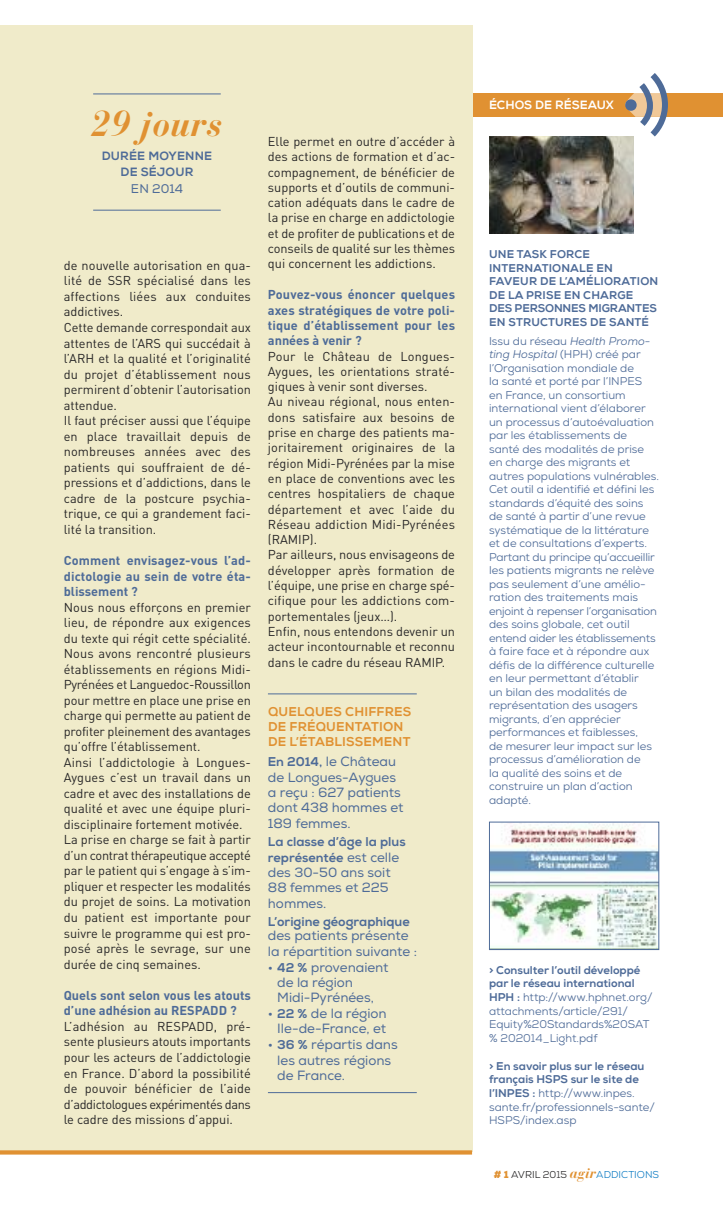
<style>
.page{position:relative;width:723px;height:1212px;background:#fff}
.page>*{position:absolute;margin:0;border:0;box-sizing:border-box;transform-origin:0 0}
.t1{font:italic 700 36px "Bauer Bodoni";color:#e09132}
.t2{font:12.75px/15.5px "DIN";color:#272627}
.t3{font:12.75px/15.3px "Nexa";color:#4e6b98}
.t4{font:700 12.75px/15.5px "DIN";color:#4e6b98;text-align:justify}
.t5{font:12.75px/15.9px "Nexa X Bold";color:#4e6b98}
.t6{font:12.75px/15.3px "Nexa X Bold";letter-spacing:.015em;color:#e09132}
.t7{font:12px/16.5px "Nexa X Bold";letter-spacing:.015em;color:#4e6b98;text-align:center}
.t8{font:12px "Nexa X Bold";color:#fff}
.t9{font:12px "Nexa";color:#4e6b98}
.t10{font:11.25px/13.5px "Nexa";color:#4e6b98}
.t11{font:11.25px/13.6px "Nexa X Bold";color:#4e6b98}
.t12{font:10.05px "Nexa";color:#1680c5}
.s1{font-family:"Nexa X Bold"}
.s2{font-family:"Nexa"}
.s3{font-style:italic}
.s4{font-weight:900;color:#e09132}
.s5{color:#272627}
.s6{font-family:"Bauer Bodoni";font-weight:700;font-style:italic;font-size:14.55px;color:#e09132}
</style>
<div class="page">
<div style="left:472px;top:94px;width:251px;height:23px;background:#e09132"></div>
<div style="left:0;top:26px;width:472px;height:1126px;background:#f0ebca"></div>
<svg style="left:0;top:1150px;width:472px;height:4px;background:#e1983e"></svg>
<hr style="left:93px;top:94px;width:128px;height:1px;background:#4e6b98">
<hr style="left:93px;top:210px;width:128px;height:1px;background:#4e6b98">
<hr style="left:268px;top:693px;width:149px;height:1px;background:#4e6b98">
<hr style="left:268px;top:1092px;width:149px;height:1px;background:#4e6b98">
<svg style="left:624px;top:73px;width:47px;height:64px"></svg>
<img style="left:491px;top:824px;width:166px;height:124px">
<div style="left:489px;top:822px;width:170px;height:128px;border:1px solid #4e6b98"></div>
<img style="left:489px;top:136px;width:145px;height:98px">
<h1 class="t1" style="left:91px;top:110px;width:133px">29 jours</h1>
<p class="t7" style="left:102px;top:149px;width:112px">DURÉE MOYENNE<br>DE SÉJOUR</p>
<p class="t9" style="left:131px;top:184px;width:54px">EN 2014</p>
<p class="t2" style="left:64px;top:258px;width:189px">de nouvelle autorisation en qua&shy;lité de SSR spécialisé dans les affections liées aux conduites addictives.<br>Cette demande correspondait aux attentes de l’ARS qui succédait à l’ARH et la qualité et l’originalité du projet d’établissement nous permirent d’obtenir l’autorisation attendue.<br>Il faut préciser aussi que l’équipe en place travaillait depuis de nombreuses années avec des patients qui souffraient de dé&shy;pressions et d’addictions, dans le cadre de la postcure psychia&shy;trique, ce qui a grandement faci&shy;lité la transition.</p>
<p class="t4" style="left:64px;top:553px;width:189px">Comment envisagez-vous l’ad&shy;dictologie au sein de votre éta&shy;blissement ?</p>
<p class="t2" style="left:64px;top:599px;width:189px">Nous nous efforçons en premier lieu, de répondre aux exigences du texte qui régit cette spécialité.<br>Nous avons rencontré plusieurs établissements en régions Midi-<br>Pyrénées et Languedoc-Roussillon pour mettre en place une prise en charge qui permette au patient de profiter pleinement des avantages qu’offre l’établissement.<br>Ainsi l’addictologie à Longues-<br>Aygues c’est un travail dans un cadre et avec des installations de qualité et avec une équipe pluri&shy;disciplinaire fortement motivée.<br>La prise en charge se fait à partir d’un contrat thérapeutique accepté par le patient qui s’engage à s’im&shy;pliquer et respecter les modalités du projet de soins. La motivation du patient est importante pour suivre le programme qui est pro&shy;posé après le sevrage, sur une durée de cinq semaines.</p>
<p class="t4" style="left:64px;top:988px;width:189px">Quels sont selon vous les atouts d’une adhésion au RESPADD ?</p>
<p class="t2" style="left:64px;top:1019px;width:189px;text-align:justify">L’adhésion au RESPADD, pré&shy;sente plusieurs atouts importants pour les acteurs de l’addictologie en France. D’abord la possibilité de pouvoir bénéficier de l’aide d’addictologues expérimentés dans le cadre des missions d’appui.</p>
<p class="t2" style="left:268px;top:134px;width:189px;text-align:justify">Elle permet en outre d’accéder à des actions de formation et d’ac&shy;compagnement, de bénéficier de supports et d’outils de communi&shy;cation adéquats dans le cadre de la prise en charge en addictologie et de profiter de publications et de conseils de qualité sur les thèmes qui concernent les addictions.</p>
<p class="t4" style="left:268px;top:287px;width:189px">Pouvez-vous énoncer quelques axes stratégiques de votre poli&shy;tique d’établissement pour les années à venir ?</p>
<p class="t2" style="left:268px;top:348px;width:189px">Pour le Château de Longues-<br>Aygues, les orientations straté&shy;giques à venir sont diverses.<br>Au niveau régional, nous enten&shy;dons satisfaire aux besoins de prise en charge des patients ma&shy;joritairement originaires de la région Midi-Pyrénées par la mise en place de conventions avec les centres hospitaliers de chaque département et avec l’aide du<br>Réseau addiction Midi-Pyrénées (RAMIP).<br>Par ailleurs, nous envisageons de développer après formation de l’équipe, une prise en charge spé&shy;cifique pour les addictions com&shy;portementales (jeux…).<br>Enfin, nous entendons devenir un acteur incontournable et reconnu dans le cadre du réseau RAMIP.</p>
<p class="t6" style="left:268px;top:705px;width:145px">QUELQUES CHIFFRES<br>DE FRÉQUENTATION<br>DE L’ÉTABLISSEMENT</p>
<p class="t3" style="left:268px;top:756px;width:137px"><span class="s1">En 2014,</span> le Château de Longues-Aygues a reçu : 627 patients dont 438 hommes et<br>189 femmes.</p>
<p class="t5" style="left:268px;top:835px;width:139px">La classe d’âge la plus représentée <span class="s2">est celle</span></p>
<p class="t3" style="left:268px;top:866px;width:124px">des 30-50 ans soit<br>88 femmes et 225 hommes.</p>
<p class="t5" style="left:268px;top:915px;width:143px">L’origine géographique</p>
<p class="t3" style="left:268px;top:930px;width:151px">des patients présente la répartition suivante :</p>
<p class="t3" style="left:277px;top:961px;width:113px;text-indent:-9px">• <span class="s1">42 %</span> provenaient de la région<br>Midi-Pyrénées,</p>
<p class="t3" style="left:268px;top:1007px;width:120px;text-align:right">• <span class="s1">22 %</span> de la région<br>Ile-de-France, et</p>
<p class="t3" style="left:277px;top:1039px;width:122px;text-indent:-9px">• <span class="s1">36 %</span> répartis dans les autres régions de France.</p>
<p class="t8" style="left:489px;top:101px;width:126px">ÉCHOS DE RÉSEAUX</p>
<p class="t11" style="left:489px;top:249px;width:171px">UNE TASK FORCE<br>INTERNATIONALE EN<br>FAVEUR DE L’AMÉLIORATION<br>DE LA PRISE EN CHARGE<br>DES PERSONNES MIGRANTES<br>EN STRUCTURES DE SANTÉ</p>
<p class="t10" style="left:489px;top:335px;width:171px">Issu du réseau <span class="s3">Health Promo&shy;ting Hospital</span> (HPH) créé par l’Organisation mondiale de<br>la santé et porté par l’INPES<br>en France, un consortium international vient d’élaborer un processus d’autoévaluation par les établissements de santé des modalités de prise en charge des migrants et autres populations vulnérables.<br>Cet outil a identifié et défini les standards d’équité des soins de santé à partir d’une revue systématique de la littérature et de consultations d’experts.<br>Partant du principe qu’accueillir les patients migrants ne relève pas seulement d’une amélio&shy;ration des traitements mais enjoint à repenser l’organisation des soins globale, cet outil entend aider les établissements à faire face et à répondre aux défis de la différence culturelle en leur permettant d’établir<br>un bilan des modalités de représentation des usagers migrants, d’en apprécier performances et faiblesses,<br>de mesurer leur impact sur les processus d’amélioration de<br>la qualité des soins et de construire un plan d’action adapté.</p>
<p class="t11" style="left:489px;top:965px;width:153px">&gt; Consulter l’outil développé par le réseau international</p>
<p class="t10" style="left:489px;top:991px;width:165px"><span class="s1">HPH :</span> http://www.hphnet.org/ attachments/article/291/<br>Equity%20Standards%20SAT % 202014_Light.pdf</p>
<p class="t11" style="left:489px;top:1060px;width:157px">&gt; En savoir plus sur le réseau français HSPS sur le site de</p>
<p class="t10" style="left:489px;top:1087px;width:167px"><span class="s1">l’INPES :</span> http://www.inpes. sante.fr/professionnels-sante/<br>HSPS/index.asp</p>
<p class="t12" style="left:494px;top:1171px;width:167px"><span class="s4"># 1</span> <span class="s5">AVRIL 2015</span> <span class="s6">agir</span>ADDICTIONS</p>
</div>
